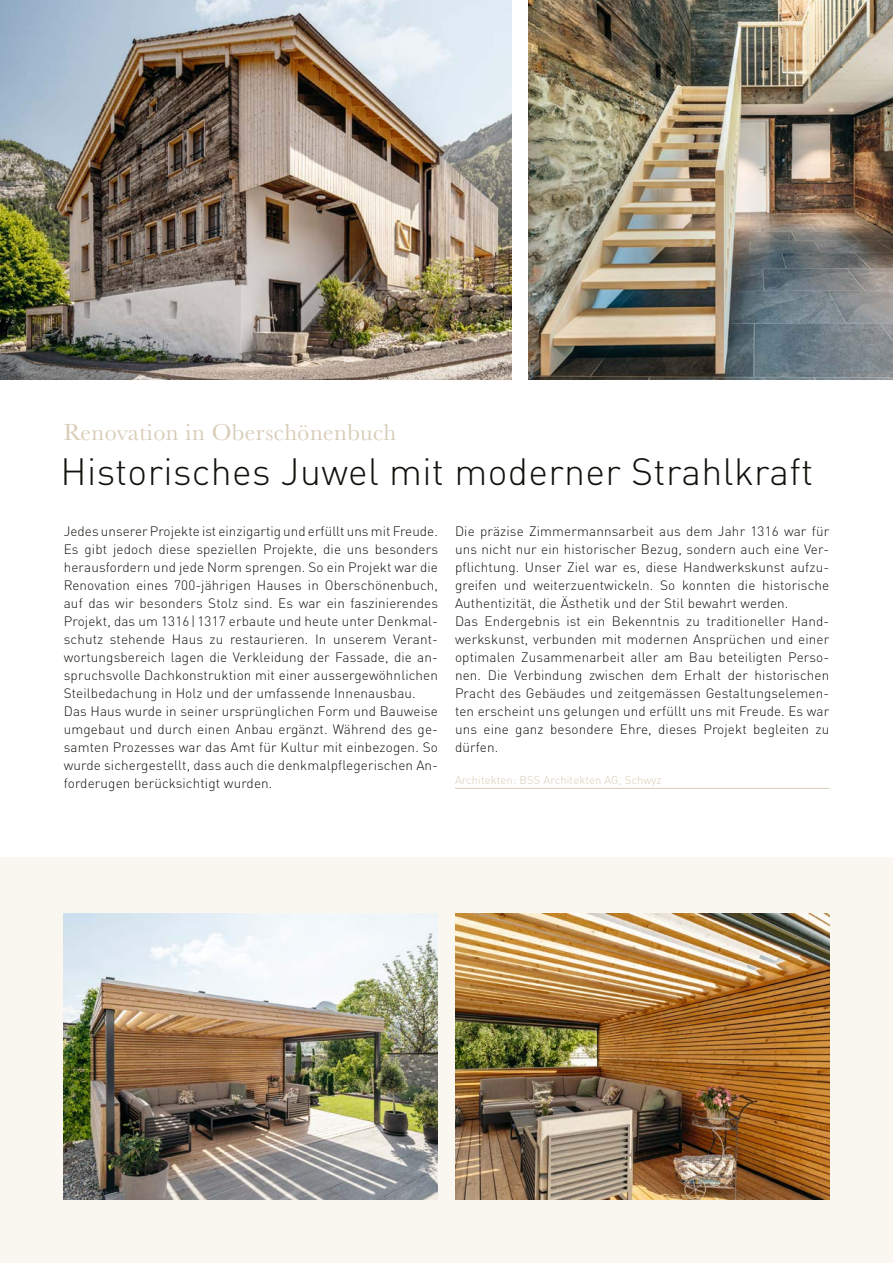
<style>
.page{position:relative;width:893px;height:1263px;background:#fff}
.page>*{position:absolute;margin:0;border:0;box-sizing:border-box;transform-origin:0 0}
.t1{font:300 37.5px "DINOT";letter-spacing:.01em;color:#12120d}
.t2{font:24px "Baskerville";letter-spacing:.02em;color:#d8ccb7}
.t3{font:300 13.5px/18px "DINOT";letter-spacing:.01em;color:#12120d}
.t4{font:300 11.25px "DINOT";letter-spacing:.01em;color:#d8ccb7}
</style>
<div class="page">
<div style="left:0;top:857px;width:893px;height:406px;background:#f9f7f0"></div>
<img style="left:64px;top:914px;width:374px;height:285px">
<img style="left:0;top:0;width:511px;height:379px">
<img style="left:528px;top:0;width:365px;height:379px">
<hr style="left:455px;top:788px;width:374px;height:1px;background:#d8ccb7">
<img style="left:455px;top:914px;width:374px;height:285px">
<p class="t2" style="left:64px;top:417px;width:334px">Renovation in Oberschönenbuch</p>
<p class="t1" style="left:61px;top:448px;width:754px">Historisches Juwel mit moderner Strahlkraft</p>
<p class="t3" style="left:64px;top:522px;width:376px">Jedes unserer Projekte ist einzigartig und erfüllt uns mit Freude.<br>Es gibt jedoch diese speziellen Projekte, die uns besonders herausfordern und jede Norm sprengen. So ein Projekt war die Renovation eines 700-jährigen Hauses in Oberschönenbuch, auf das wir besonders Stolz sind. Es war ein faszinierendes Projekt, das um 1316 | 1317 erbaute und heute unter Denkmal&shy;schutz stehende Haus zu restaurieren. In unserem Verant&shy;wortungsbereich lagen die Verkleidung der Fassade, die an&shy;spruchsvolle Dachkonstruktion mit einer aussergewöhnlichen Steilbedachung in Holz und der umfassende Innenausbau.<br>Das Haus wurde in seiner ursprünglichen Form und Bauweise umgebaut und durch einen Anbau ergänzt. Während des ge&shy;samten Prozesses war das Amt für Kultur mit einbezogen. So wurde sichergestellt, dass auch die denkmalpflegerischen An&shy;forderugen berücksichtigt wurden.</p>
<p class="t3" style="left:455px;top:522px;width:376px">Die präzise Zimmermannsarbeit aus dem Jahr 1316 war für uns nicht nur ein historischer Bezug, sondern auch eine Ver&shy;pflichtung. Unser Ziel war es, diese Handwerkskunst aufzu&shy;greifen und weiterzuentwickeln. So konnten die historische Authentizität, die Ästhetik und der Stil bewahrt werden.<br>Das Endergebnis ist ein Bekenntnis zu traditioneller Hand&shy;werkskunst, verbunden mit modernen Ansprüchen und einer optimalen Zusammenarbeit aller am Bau beteiligten Perso&shy;nen. Die Verbindung zwischen dem Erhalt der historischen Pracht des Gebäudes und zeitgemässen Gestaltungselemen&shy;ten erscheint uns gelungen und erfüllt uns mit Freude. Es war uns eine ganz besondere Ehre, dieses Projekt begleiten zu dürfen.</p>
<p class="t4" style="left:455px;top:773px;width:208px">Architekten: BSS Architekten AG, Schwyz</p>
</div>
